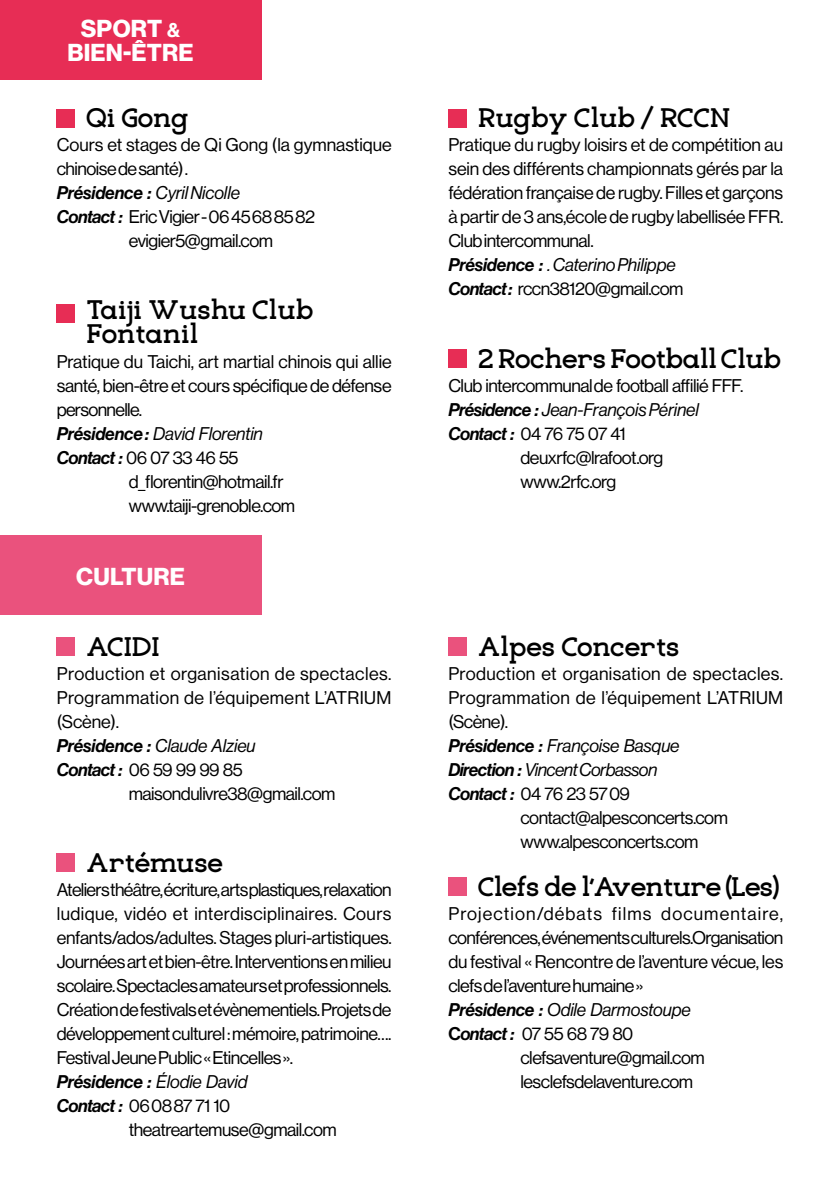
<style>
.page{position:relative;width:840px;height:1191px;background:#fff}
.page>*{position:absolute;margin:0;border:0;box-sizing:border-box;transform-origin:0 0}
.t1{font:700 28px/24px "Eligible";letter-spacing:-.02em;color:#000}
.t2{font:700 28px "Eligible";letter-spacing:-.04em;color:#000}
.t3{font:24px/24px "N Haas Grotesk DS Pro 75 Bd";letter-spacing:.01em;color:#fff;text-align:center}
.t4{font:18px/24px "N Haas Grotesk DS Pro 55 Rg";letter-spacing:-.03em;color:#000}
.t5{font:18px/24px "N Haas Grotesk DS Pro 56 It";letter-spacing:-.01em;color:#000}
.t6{font:18px/24px "N Haas Grotesk DS Pro 55 Rg";color:#000}
.t7{font:18px "N Haas Grotesk DS Pro 66 Md It";letter-spacing:-.01em;color:#000}
.s1{font-family:"N Haas Grotesk DS Pro 65 Md";font-size:20px}
.s2{font-family:"N Haas Grotesk DS Pro 66 Md It"}
.s3{font-family:"N Haas Grotesk DS Pro 56 It"}
.s4{font-family:"N Haas Grotesk DS Pro 65 Md"}
</style>
<div class="page">
<div style="left:57px;top:109px;width:18px;height:18px;background:#e72d55"></div>
<div style="left:448px;top:109px;width:18px;height:18px;background:#e72d55"></div>
<div style="left:57px;top:304px;width:18px;height:18px;background:#e72d55"></div>
<div style="left:448px;top:349px;width:18px;height:18px;background:#e72d55"></div>
<div style="left:0;top:0;width:261px;height:79px;background:#e72d55"></div>
<div style="left:57px;top:637px;width:18px;height:18px;background:#ea527d"></div>
<div style="left:448px;top:637px;width:18px;height:18px;background:#ea527d"></div>
<div style="left:57px;top:853px;width:18px;height:18px;background:#ea527d"></div>
<div style="left:448px;top:877px;width:18px;height:18px;background:#ea527d"></div>
<div style="left:0;top:535px;width:261px;height:80px;background:#ea527d"></div>
<h2 class="t3" style="left:67px;top:17px;width:127px">SPORT <span class="s1">&amp;<br></span>BIEN-ÊTRE</h2>
<h1 class="t1" style="left:86px;top:104px;width:104px">Qi Gong</h1>
<p class="t6" style="left:57px;top:133px;width:336px">Cours et stages de Qi Gong (la gymnastique chinoise de santé) .</p>
<p class="t5" style="left:57px;top:181px;width:185px"><span class="s2">Présidence :</span> Cyril Nicolle</p>
<p class="t4" style="left:129px;top:205px;width:188px;text-indent:-72px"><span class="s2">Contact :</span> Eric Vigier - 06 45 68 85 82 evigier5@gmail.com</p>
<h1 class="t1" style="left:86px;top:296px;width:228px">Taiji Wushu Club<br>Fontanil</h1>
<p class="t4" style="left:57px;top:349px;width:336px;text-align:justify">Pratique du Taichi, art martial chinois qui allie santé, bien-être et cours spécifique de défense personnelle.</p>
<p class="t5" style="left:57px;top:421px;width:207px"><span class="s2">Présidence :</span> David Florentin</p>
<p class="t4" style="left:129px;top:445px;width:168px;text-indent:-72px"><span class="s2">Contact :</span> 06 07 33 46 55 d_florentin@hotmail.fr www.taiji-grenoble.com</p>
<h2 class="t3" style="left:76px;top:564px;width:110px">CULTURE</h2>
<h1 class="t1" style="left:86px;top:632px;width:75px">ACIDI</h1>
<p class="t4" style="left:57px;top:661px;width:336px;text-align:justify">Production et organisation de spectacles.<br>Programmation de l’équipement L’ATRIUM (Scène).</p>
<p class="t5" style="left:57px;top:733px;width:200px"><span class="s2">Présidence :</span> Claude Alzieu</p>
<p class="t4" style="left:129px;top:757px;width:208px;text-indent:-72px"><span class="s2">Contact :</span> 06 59 99 99 85 maisondulivre38@gmail.com</p>
<h1 class="t1" style="left:86px;top:848px;width:138px">Artémuse</h1>
<p class="t4" style="left:57px;top:877px;width:336px;text-align:justify">Ateliers théâtre, écriture, arts plastiques, relaxation ludique, vidéo et interdisciplinaires. Cours enfants/ados/adultes. Stages pluri-artistiques.<br>Journées art et bien-être. Interventions en milieu scolaire. Spectacles amateurs et professionnels.<br>Création de festivals et évènementiels. Projets de développement culturel : mémoire, patrimoine….<br>Festival Jeune Public « Etincelles ».</p>
<p class="t7" style="left:57px;top:1071px;width:192px">Présidence : <span class="s3">Élodie David</span></p>
<p class="t4" style="left:129px;top:1093px;width:209px;text-indent:-72px"><span class="s2">Contact :</span> 06 08 87 71 10 theatreartemuse@gmail.com</p>
<h1 class="t1" style="left:477px;top:104px;width:254px">Rugby Club / RCCN</h1>
<p class="t4" style="left:448px;top:133px;width:336px;text-align:justify">Pratique du rugby loisirs et de compétition au sein des différents championnats gérés par la fédération française de rugby. Filles et garçons à partir de 3 ans,école de rugby labellisée FFR.<br>Club intercommunal.</p>
<p class="t5" style="left:448px;top:253px;width:229px"><span class="s2">Présidence :</span> . Caterino Philippe</p>
<p class="t4" style="left:448px;top:277px;width:236px"><span class="s2">Contact :</span> rccn38120@gmail.com</p>
<h1 class="t1" style="left:477px;top:344px;width:304px">2 Rochers Football Club</h1>
<p class="t4" style="left:448px;top:373px;width:296px">Club intercommunal de football affilié FFF.</p>
<p class="t5" style="left:448px;top:397px;width:252px"><span class="s2">Présidence :</span> Jean-François Périnel</p>
<p class="t4" style="left:520px;top:421px;width:144px;text-indent:-72px"><span class="s2">Contact :</span> 04 76 75 07 41 deuxrfc@lrafoot.org www.2rfc.org</p>
<h1 class="t1" style="left:477px;top:632px;width:203px">Alpes Concerts</h1>
<p class="t4" style="left:448px;top:661px;width:336px;text-align:justify">Production et organisation de spectacles.<br>Programmation de l’équipement L’ATRIUM (Scène).</p>
<p class="t5" style="left:448px;top:733px;width:232px"><span class="s2">Présidence :</span> Françoise Basque<br><span class="s2">Direction :</span> Vincent Corbasson</p>
<p class="t4" style="left:520px;top:781px;width:209px;text-indent:-72px"><span class="s2">Contact :</span> 04 76 23 57 09 contact@alpesconcerts.com www.alpesconcerts.com</p>
<h1 class="t2" style="left:477px;top:860px;width:302px">Clefs de l’Aventure (Les)</h1>
<p class="t4" style="left:448px;top:901px;width:336px;text-align:justify">Projection/débats films documentaire, conférences, événements culturels.Organisation du festival « Rencontre de l’aventure vécue, les clefs de l’aventure humaine »</p>
<p class="t5" style="left:448px;top:997px;width:244px"><span class="s2">Présidence :</span> Odile Darmostoupe</p>
<p class="t4" style="left:520px;top:1021px;width:186px;text-indent:-72px"><span class="s4">C</span><span class="s2">ontact :</span> 07 55 68 79 80 clefsaventure@gmail.com lesclefsdelaventure.com</p>
</div>
